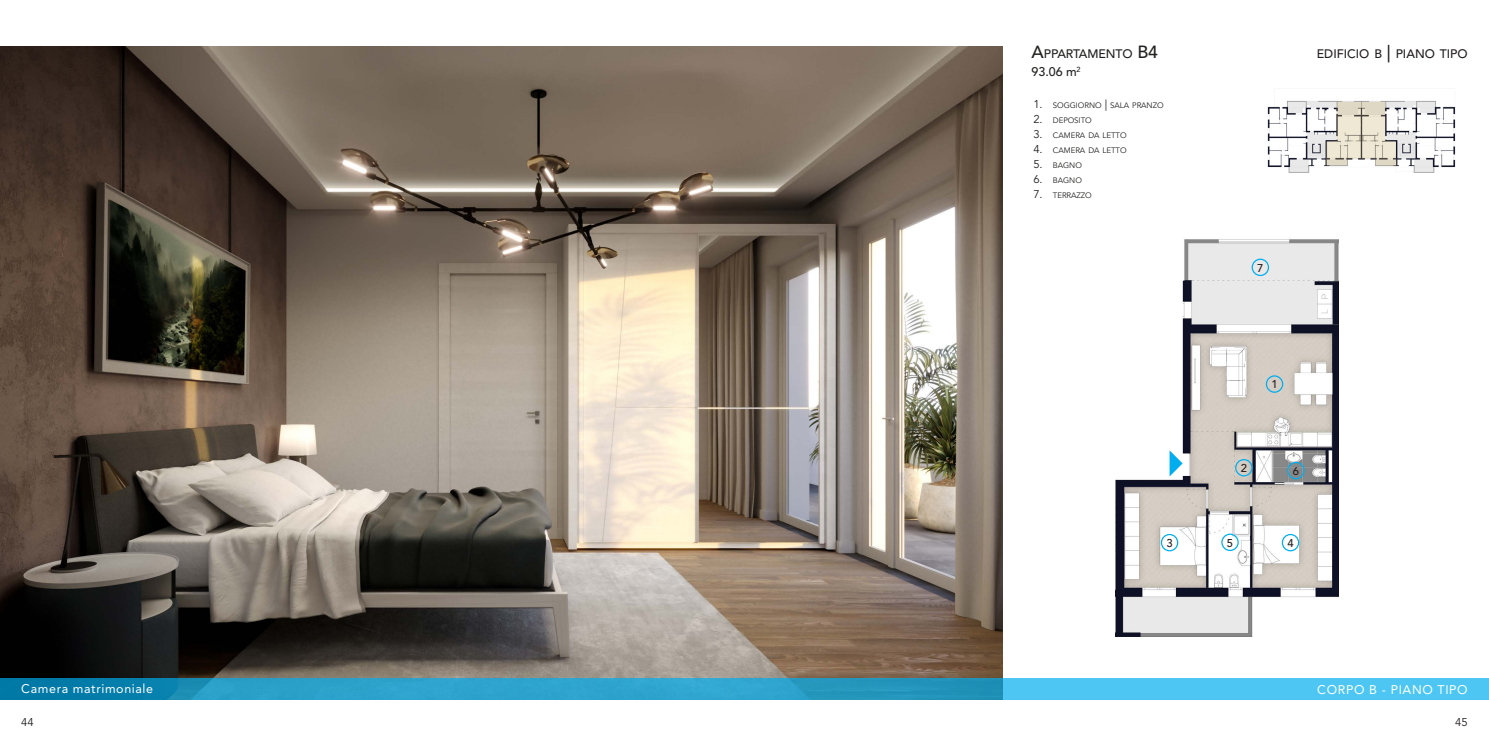
<style>
.page{position:relative;width:1489px;height:745px;background:#fff}
.page>*{position:absolute;margin:0;border:0;box-sizing:border-box;transform-origin:0 0}
.t1{font:12.5px "Avenir LT Std";letter-spacing:.05em;color:#fff}
.t2{font:500 12.5px "Avenir LT Std";color:#222221}
.t3{font:500 12.25px "Avenir LT Std";color:#231f20}
.t4{font:500 12.25px "Avenir LT Std";letter-spacing:-.005em;color:#222221}
.t5{font:500 11.25px "Avenir LT Std";color:#231f20}
.t6{font:11.25px "Avenir LT Std";color:#231f20}
.t7{font:7.88px "Avenir LT Std";letter-spacing:-.005em;color:#222221}
.s1{font-size:17.5px}
.s2{font-style:inherit}
.s3{font-size:11.25px}
</style>
<div class="page">
<img style="left:1115px;top:239px;width:223px;height:397px">
<img style="left:0;top:46px;width:1002px;height:632px">
<svg style="left:0;top:678px;width:1488px;height:21px;background:#30a7d2"></svg>
<div style="left:1265px;top:375px;width:18px;height:17px;border:1px solid #00aeef;border-radius:50%"></div>
<div style="left:1234px;top:458px;width:18px;height:18px;border:1px solid #00aeef;border-radius:50%"></div>
<div style="left:1160px;top:533px;width:18px;height:18px;border:1px solid #00aeef;border-radius:50%"></div>
<div style="left:1281px;top:533px;width:18px;height:18px;border:1px solid #00aeef;border-radius:50%"></div>
<div style="left:1221px;top:533px;width:17px;height:17px;border:1px solid #00aeef;border-radius:50%"></div>
<div style="left:1286px;top:461px;width:18px;height:18px;border:1px solid #00aeef;border-radius:50%"></div>
<div style="left:1251px;top:258px;width:17px;height:18px;border:1px solid #00aeef;border-radius:50%"></div>
<svg style="left:1169px;top:450px;width:13px;height:26px"></svg>
<img style="left:1267px;top:101px;width:189px;height:72px">
<svg style="left:1325px;top:102px;width:71px;height:64px;background:#dad5c8"></svg>
<p class="t4" style="left:1031px;top:47px;width:128px"><span class="s1">A</span>PPARTAM ENTO <span class="s1">B4</span></p>
<p class="t2" style="left:1031px;top:64px;width:51px">93.06 <span class="s2">m</span><sup>2</sup></p>
<p class="t7" style="left:1033px;top:101px;width:132px"><span class="s3">1.</span> SOGGIORNO <span class="s3">|</span> SALA PRANZO</p>
<p class="t7" style="left:1033px;top:116px;width:60px"><span class="s3">2.</span> DEPOSITO</p>
<p class="t7" style="left:1033px;top:131px;width:95px"><span class="s3">3.</span> CAMERA DA LETTO</p>
<p class="t7" style="left:1033px;top:146px;width:95px"><span class="s3">4.</span> CAMERA DA LETTO</p>
<p class="t7" style="left:1033px;top:161px;width:50px"><span class="s3">5.</span> BAGNO</p>
<p class="t7" style="left:1033px;top:176px;width:50px"><span class="s3">6.</span> BAGNO</p>
<p class="t7" style="left:1033px;top:191px;width:60px"><span class="s3">7.</span> TERRAZZO</p>
<p class="t3" style="left:1316px;top:47px;width:151px">EDIFICIO B <span class="s1">|</span> PIANO TIPO</p>
<p class="t5" style="left:1257px;top:261px;width:8px">7</p>
<p class="t5" style="left:1271px;top:377px;width:8px">1</p>
<p class="t5" style="left:1240px;top:461px;width:8px">2</p>
<p class="t5" style="left:1292px;top:464px;width:8px">6</p>
<p class="t5" style="left:1166px;top:536px;width:8px">3</p>
<p class="t5" style="left:1226px;top:536px;width:8px">5</p>
<p class="t5" style="left:1287px;top:536px;width:8px">4</p>
<p class="t1" style="left:21px;top:681px;width:133px">Camera matrimoniale</p>
<p class="t1" style="left:1317px;top:682px;width:152px">CORPO B - PIANO TIPO</p>
<h3 class="t6" style="left:21px;top:715px;width:14px">44</h3>
<h3 class="t6" style="left:1454px;top:715px;width:14px">45</h3>
</div>
